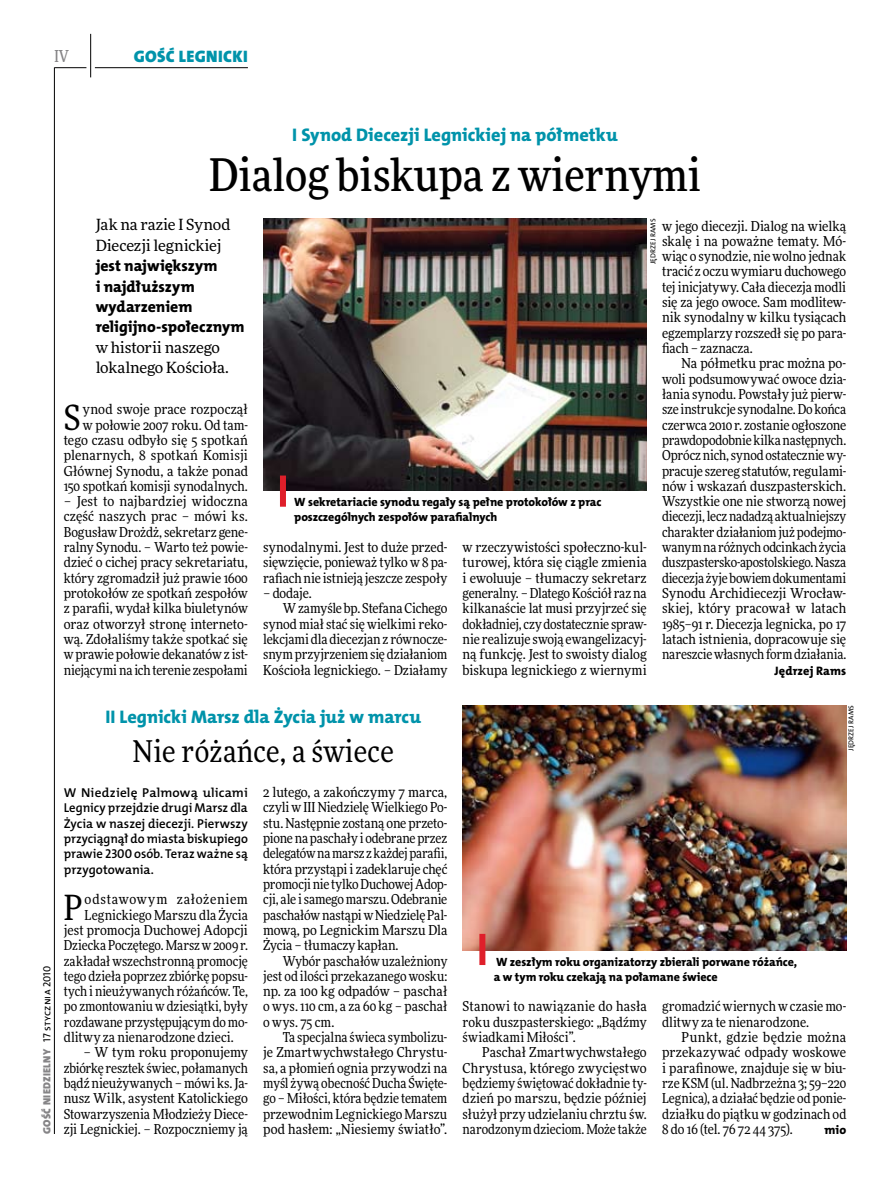
<style>
.page{position:relative;width:893px;height:1191px;background:#fff}
.page>*{position:absolute;margin:0;border:0;box-sizing:border-box;transform-origin:0 0}
.t1{font:500 45px "Freeday Narrow";color:#000}
.t2{font:34.8px "Freeday Narrow News";color:#000}
.t3{font:30px "Freeday Narrow News";letter-spacing:.01em;color:#000}
.t4{font:18.3px "The Mix HP8 Ex Bld";color:#0093aa}
.t5{font:16.65px "The Mix HP9 Blk";letter-spacing:.02em;color:#0093aa}
.t6{font:500 16.5px "Freeday Narrow";color:#858486;scale:.9 1}
.t7{font:15.75px/20.4px "The Mix HP8 Ex Bld";color:#000}
.t8{font:15.45px/20.4px "Freeday News";letter-spacing:-.005em;color:#000}
.t9{font:13.65px/15.3px "Freeday Narrow News";color:#000;text-align:justify}
.t10{font:13.65px "Freeday Narrow News";letter-spacing:.045em;color:#000}
.t11{font:12.9px/15.3px "The Mix HP6 Se Bld";letter-spacing:-.005em;color:#000;text-align:justify}
.t12{font:12.3px "The Mix HP8 Ex Bld";letter-spacing:.02em;color:#000}
.t13{font:12px/15.3px "The Mix HP8 Ex Bld";letter-spacing:-.005em;color:#000}
.t14{font:10.5px "The Mix HP9 Blk";letter-spacing:.025em;color:#858486}
.t15{font:7.2px "The Mix HP5 Plain";letter-spacing:.01em;color:#000}
.s1{font-family:"The Mix HP5 Plain";color:#000}
</style>
<div class="page">
<hr style="left:54px;top:67px;width:1px;height:1067px;background:#000">
<hr style="left:90px;top:34px;width:1px;height:43px;background:#000">
<hr style="left:54px;top:67px;width:32px;height:1px;background:#000">
<hr style="left:95px;top:67px;width:153px;height:1px;background:#000">
<img style="left:263px;top:218px;width:384px;height:273px">
<img style="left:463px;top:705px;width:383px;height:245px">
<div style="left:280px;top:475px;width:6px;height:32px;background:#df1f2a"></div>
<div style="left:479px;top:934px;width:6px;height:31px;background:#df1f2a"></div>
<p class="t6" style="left:54px;top:46px;width:17px">IV</p>
<p class="t5" style="left:134px;top:46px;width:115px">GOŚĆ LEGN ICKI</p>
<h3 class="t4" style="left:292px;top:123px;width:327px">I Synod Diecezji Legnickiej na półmetku</h3>
<h1 class="t1" style="left:209px;top:147px;width:493px">Dialog biskupa z wiernymi</h1>
<p class="t8" style="left:96px;top:214px;width:136px">Jak na razie I Synod<br>Diecezji legnickiej</p>
<p class="t7" style="left:96px;top:256px;width:149px">jest największym<br>i najdłuższym wydarzeniem religijno-społecznym</p>
<p class="t8" style="left:96px;top:337px;width:135px">w historii naszego lokalnego Kościoła.</p>
<p class="t9" style="left:64px;top:401px;width:186px;text-align:right">ynod swoje prace rozpoczął<br>w połowie 2007 roku. Od tam&shy;tego czasu odbyło się 5 spotkań plenarnych, 8 spotkań Komisji<br>Głównej Synodu, a także ponad<br>150 spotkań komisji synodalnych.</p>
<p class="t9" style="left:64px;top:493px;width:186px">– Jest to najbardziej widoczna część naszych prac – mówi ks.<br>Bogusław Drożdż, sekretarz gene&shy;ralny Synodu. – Warto też powie&shy;dzieć o cichej pracy sekretariatu, który zgromadził już prawie 1600 protokołów ze spotkań zespołów z parafii, wydał kilka biuletynów oraz otworzył stronę interneto&shy;wą. Zdołaliśmy także spotkać się w prawie połowie dekanatów z ist&shy;niejącymi na ich terenie zespołami</p>
<h2 class="t2" style="left:64px;top:396px;width:18px">S</h2>
<p class="t15" style="left:648px;top:264px;width:47px;rotate:-90deg">Jędrzej Rams</p>
<p class="t9" style="left:662px;top:218px;width:186px">w jego diecezji. Dialog na wielką skalę i na poważne tematy. Mó&shy;wiąc o synodzie, nie wolno jednak tracić z oczu wymiaru duchowego tej inicjatywy. Cała diecezja modli się za jego owoce. Sam modlitew&shy;nik synodalny w kilku tysiącach egzemplarzy rozszedł się po para&shy;fiach – zaznacza.</p>
<p class="t9" style="left:662px;top:356px;width:186px;text-indent:20px">Na półmetku prac można po&shy;woli podsumowywać owoce dzia&shy;łania synodu. Powstały już pierw&shy;sze instrukcje synodalne. Do końca czerwca 2010 r. zostanie ogłoszone prawdopodobnie kilka następnych.<br>Oprócz nich, synod ostatecznie wy&shy;pracuje szereg statutów, regulami&shy;nów i wskazań duszpasterskich.<br>Wszystkie one nie stworzą nowej diecezji, lecz nadadzą aktualniejszy charakter działaniom już podejmo&shy;wanym na różnych odcinkach życia duszpastersko-apostolskiego. Nasza diecezja żyje bowiem dokumentami Synodu Archidiecezji Wrocław&shy;skiej, który pracował w latach 1985–91 r. Diecezja legnicka, po 17 latach istnienia, dopracowuje się nareszcie własnych form działania.</p>
<p class="t12" style="left:775px;top:662px;width:73px">Jędrzej Rams</p>
<p class="t13" style="left:294px;top:494px;width:309px">W sekretariacie synodu regały są pełne protokołów z prac poszczególnych zespołów parafialnych</p>
<p class="t9" style="left:263px;top:539px;width:186px">synodalnymi. Jest to duże przed&shy;sięwzięcie, ponieważ tylko w 8 pa&shy;rafiach nie istnieją jeszcze zespoły</p>
<p class="t9" style="left:263px;top:585px;width:50px">– dodaje.</p>
<p class="t9" style="left:283px;top:600px;width:166px">Wzamyśle bp. Stefana Cichego</p>
<p class="t9" style="left:263px;top:616px;width:186px">synod miał stać się wielkimi reko-</p>
<p class="t9" style="left:263px;top:631px;width:186px">lekcjami dla diecezjan z równocze-</p>
<p class="t9" style="left:263px;top:646px;width:186px">snym przyjrzeniem się działaniom</p>
<p class="t9" style="left:263px;top:662px;width:186px">Kościoła legnickiego. – Działamy</p>
<p class="t9" style="left:463px;top:539px;width:186px">w rzeczywistości społeczno-kul&shy;turowej, która się ciągle zmienia i ewoluuje – tłumaczy sekretarz generalny. – Dlatego Kościół raz na kilkanaście lat musi przyjrzeć się dokładniej, czy dostatecznie spraw&shy;nie realizuje swoją ewangelizacyj&shy;ną funkcję. Jest to swoisty dialog biskupa legnickiego z wiernymi</p>
<p class="t14" style="left:40px;top:1134px;width:170px;rotate:-90deg">GOŚĆ NIEDZIELNY <span class="s1">17 stycznia 2010</span></p>
<h3 class="t4" style="left:105px;top:705px;width:317px">II Legnicki Marsz dla Życia już w marcu</h3>
<h3 class="t3" style="left:133px;top:732px;width:263px">Nie różańce, a świece</h3>
<p class="t11" style="left:64px;top:785px;width:186px">W Niedzielę Palmową ulicami Legnicy przejdzie drugi Marsz dla Życia w naszej diecezji. Pierwszy przyciągnął do miasta biskupiego prawie 2300 osób. Teraz ważne są przygotowania.</p>
<h2 class="t2" style="left:64px;top:885px;width:20px">P</h2>
<p class="t10" style="left:85px;top:891px;width:165px">odstawowym założeniem</p>
<p class="t9" style="left:85px;top:907px;width:165px">Legnickiego Marszu dla Życia</p>
<p class="t9" style="left:64px;top:922px;width:186px">jest promocja Duchowej Adopcji</p>
<p class="t9" style="left:64px;top:937px;width:186px">Dziecka Poczętego. Marsz w 2009 r.</p>
<p class="t9" style="left:64px;top:953px;width:186px">zakładał wszechstronną promocję</p>
<p class="t9" style="left:64px;top:968px;width:186px">tego dzieła poprzez zbiórkę popsu-</p>
<p class="t9" style="left:64px;top:983px;width:186px">tych i nieużywanych różańców. Te,</p>
<p class="t9" style="left:64px;top:998px;width:186px">po zmontowaniu w dziesiątki, były</p>
<p class="t9" style="left:64px;top:1014px;width:186px">rozdawane przystępującym do mo-</p>
<p class="t9" style="left:64px;top:1029px;width:171px">dlitwy za nienarodzone dzieci.</p>
<p class="t9" style="left:64px;top:1044px;width:186px;text-indent:20px">– W tym roku proponujemy zbiórkę resztek świec, połamanych bądź nieużywanych – mówi ks. Ja&shy;nusz Wilk, asystent Katolickiego Stowarzyszenia Młodzieży Diece&shy;zji Legnickiej. – Rozpoczniemy ją</p>
<p class="t9" style="left:263px;top:784px;width:186px">2 lutego, a zakończymy 7 marca, czyli w III Niedzielę Wielkiego Po&shy;stu. Następnie zostaną one przeto&shy;pione na paschały i odebrane przez delegatów na marsz zkażdej parafii, która przystąpi i zadeklaruje chęć promocji nie tylko Duchowej Adop&shy;cji, ale isamego marszu. Odebranie paschałów nastąpi wNiedzielę Pal&shy;mową, po Legnickim Marszu Dla Życia – tłumaczy kapłan.</p>
<p class="t9" style="left:263px;top:953px;width:186px;text-indent:20px">Wybór paschałów uzależniony jest od ilości przekazanego wosku: np. za 100 kg odpadów – paschał o wys. 110 cm, a za 60 kg – paschał o wys. 75 cm.</p>
<p class="t9" style="left:263px;top:1029px;width:186px;text-indent:20px">Ta specjalna świeca symbolizu&shy;je Zmartwychwstałego Chrystu&shy;sa, a płomień ognia przywodzi na myśl żywą obecność Ducha Święte&shy;go – Miłości, która będzie tematem przewodnim Legnickiego Marszu pod hasłem: „Niesiemy światło”.</p>
<p class="t15" style="left:846px;top:751px;width:47px;rotate:-90deg">Jędrzej Rams</p>
<p class="t13" style="left:494px;top:954px;width:305px">W zeszłym roku organizatorzy zbierali porwane różańce, a w tym roku czekają na połamane świece</p>
<p class="t9" style="left:463px;top:998px;width:186px">Stanowi to nawiązanie do hasła roku duszpasterskiego: „Bądźmy świadkami Miłości”.</p>
<p class="t9" style="left:463px;top:1044px;width:186px;text-indent:20px">Paschał Zmartwychwstałego Chrystusa, którego zwycięstwo będziemy świętować dokładnie ty&shy;dzień po marszu, będzie później służył przy udzielaniu chrztu św. narodzonym dzieciom. Może także</p>
<p class="t9" style="left:662px;top:998px;width:186px">gromadzić wiernych w czasie mo&shy;dlitwy za te nienarodzone.</p>
<p class="t9" style="left:662px;top:1029px;width:186px;text-indent:20px">Punkt, gdzie będzie można przekazywać odpady woskowe i parafinowe, znajduje się w biu&shy;rze KSM (ul. Nadbrzeżna 3; 59–220<br>Legnica), a działać będzie od ponie&shy;działku do piątku w godzinach od 8 do 16 (tel. 76 72 44 375).</p>
<p class="t12" style="left:824px;top:1122px;width:23px">mio</p>
</div>
